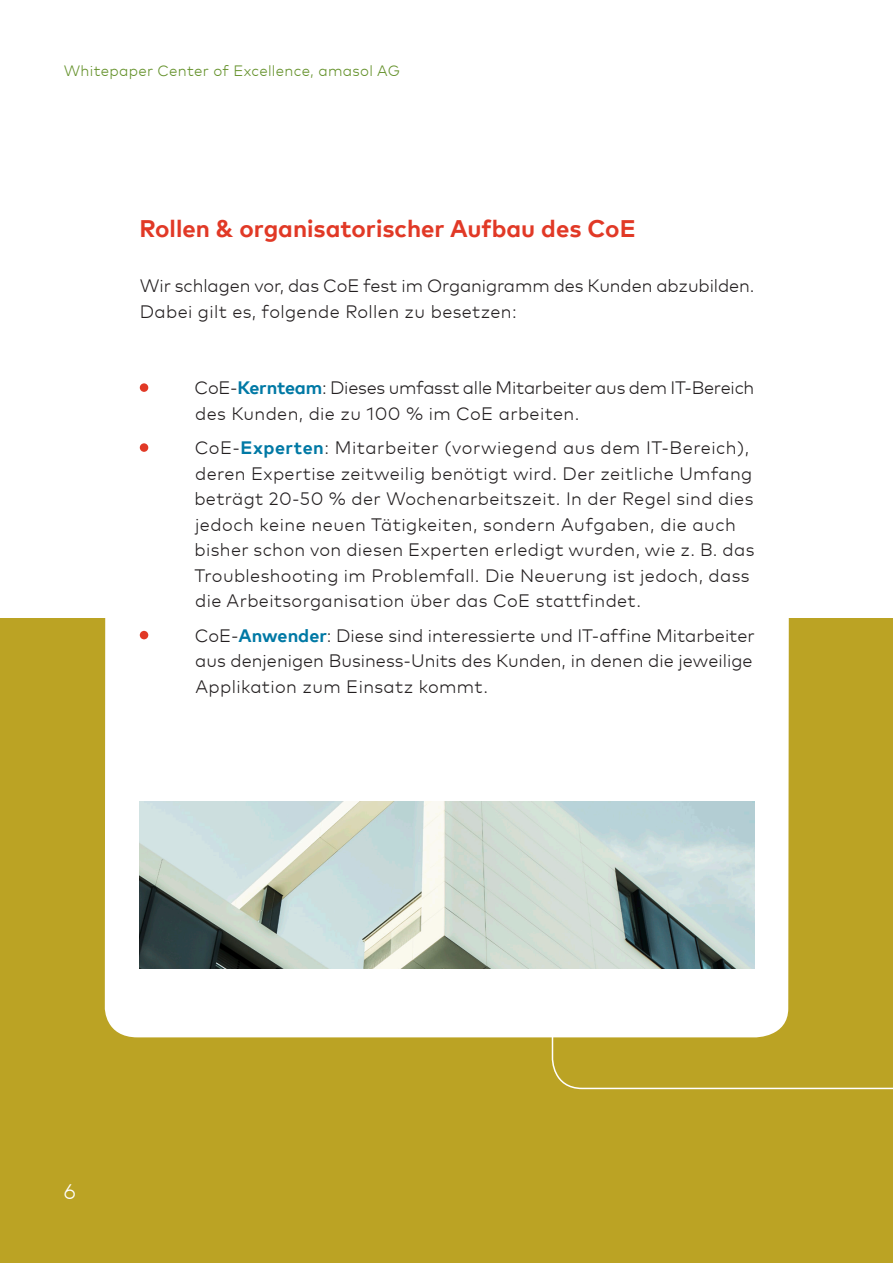
<style>
.page{position:relative;width:893px;height:1263px;background:#fff}
.page>*{position:absolute;margin:0;border:0;box-sizing:border-box;transform-origin:0 0}
.t1{font:700 24px "Mark Pro";color:#e13926}
.t2{font:300 21px "Mark Pro";color:#fff}
.t3{font:300 18px/25.5px "Mark Pro";letter-spacing:.02em;color:#231f20}
.t4{font:300 18px/25.5px "Mark Pro";color:#231f20}
.t5{font:300 18px/25.5px "Mark Pro";letter-spacing:-.005em;color:#231f20}
.t6{font:300 18px/25.5px "Mark Pro";letter-spacing:-.01em;color:#231f20}
.t7{font:300 15px "Mark Pro";letter-spacing:.02em;color:#64912a}
.s1{font-weight:700;color:#0079a5}
</style>
<div class="page">
<div style="left:0;top:618px;width:893px;height:645px;background:#bba324"></div>
<svg style="left:551px;top:1037px;width:342px;height:53px"></svg>
<div style="left:105px;top:618px;width:684px;height:419px;background:#fff"></div>
<div style="left:140px;top:383px;width:8px;height:9px;background:#e13926;border-radius:50%"></div>
<div style="left:140px;top:443px;width:8px;height:9px;background:#e13926;border-radius:50%"></div>
<div style="left:140px;top:631px;width:8px;height:8px;background:#e13926;border-radius:50%"></div>
<img style="left:140px;top:801px;width:614px;height:167px">
<p class="t7" style="left:64px;top:59px;width:338px">Whitepaper Center of Excellence, amasol AG</p>
<h1 class="t1" style="left:139px;top:210px;width:498px">Rollen &amp; organisatorischer Aufbau des CoE</h1>
<p class="t5" style="left:140px;top:271px;width:616px">Wir schlagen vor, das CoE fest im Organigramm des Kunden abzubilden.<br>Dabei gilt es, folgende Rollen zu besetzen:</p>
<p class="t6" style="left:195px;top:374px;width:561px">CoE-<span class="s1">Kernteam</span>: Dieses umfasst alle Mitarbeiter aus dem IT-Bereich des Kunden, die zu 100 % im CoE arbeiten.</p>
<p class="t3" style="left:194px;top:434px;width:561px">CoE-<span class="s1">Experten</span>: Mitarbeiter (vorwiegend aus dem IT-Bereich), deren Expertise zeitweilig benötigt wird. Der zeitliche Umfang beträgt 20-50 % der Wochenarbeitszeit. In der Regel sind dies jedoch keine neuen Tätigkeiten, sondern Aufgaben, die auch bisher schon von diesen Experten erledigt wurden, wie z. B. das Troubleshooting im Problemfall. Die Neuerung ist jedoch, dass die Arbeitsorganisation über das CoE stattfindet.</p>
<p class="t4" style="left:195px;top:621px;width:561px">CoE-<span class="s1">Anwender</span>: Diese sind interessierte und IT-affine Mitarbeiter aus denjenigen Business-Units des Kunden, in denen die jeweilige<br>Applikation zum Einsatz kommt.</p>
<p class="t2" style="left:64px;top:1175px;width:14px">6</p>
</div>
